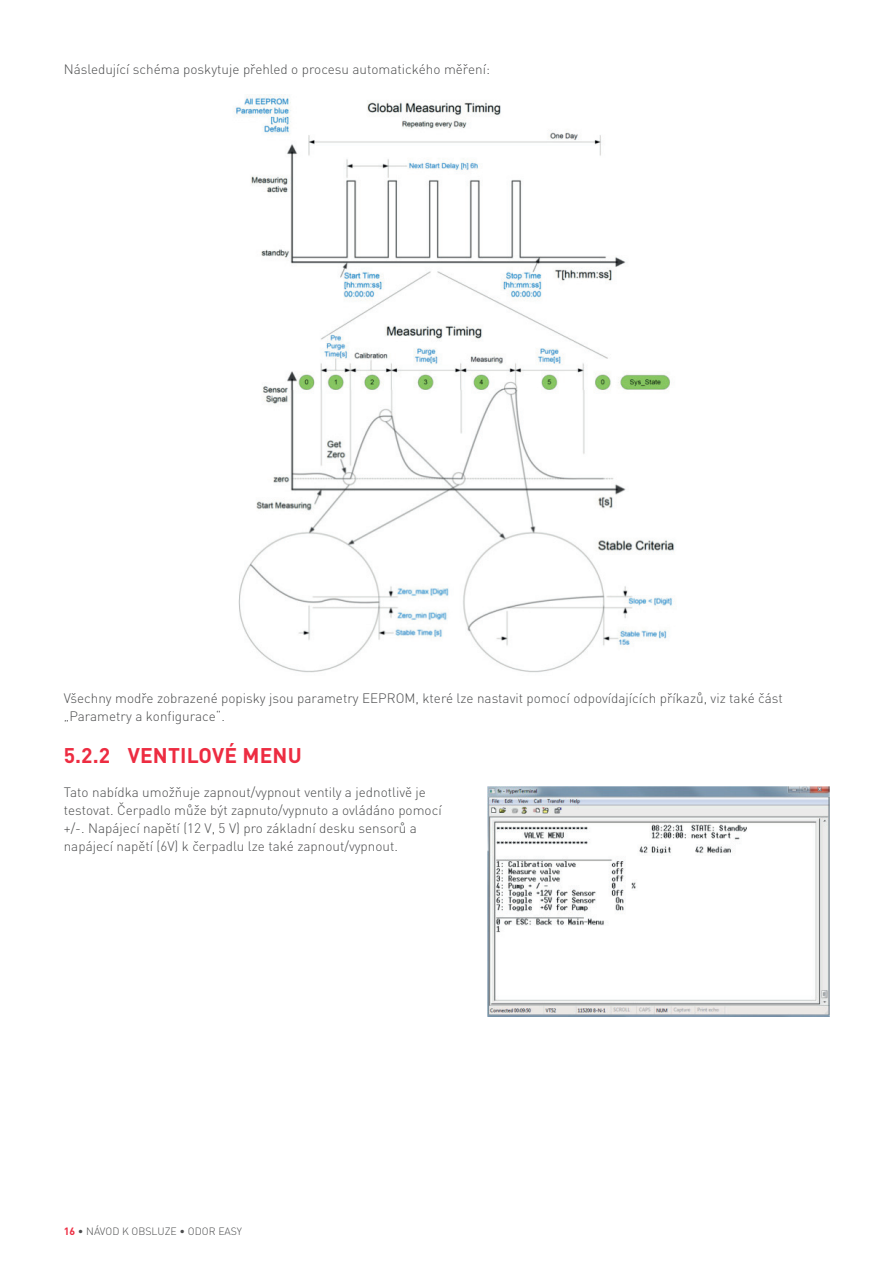
<style>
.page{position:relative;width:893px;height:1263px;background:#fff}
.page>*{position:absolute;margin:0;border:0;box-sizing:border-box;transform-origin:0 0}
.t1{font:700 21px "DIN Pro";letter-spacing:.01em;color:#ed2c41}
.t2{font:300 13.5px/18px "DIN Pro";color:#4b4c4d}
.t3{font:300 10.5px "DIN Pro";color:#4b4c4d}
.s1{font-weight:700;color:#ed2c41}
</style>
<div class="page">
<img style="left:233px;top:95px;width:442px;height:578px">
<img style="left:488px;top:786px;width:341px;height:230px">
<p class="t2" style="left:64px;top:62px;width:428px">Následující schéma poskytuje přehled o procesu automatického měření:</p>
<p class="t2" style="left:64px;top:691px;width:721px">Všechny modře zobrazené popisky jsou parametry EEPROM, které lze nastavit pomocí odpovídajících příkazů, viz také část „Parametry a konfigurace“.</p>
<h1 class="t1" style="left:64px;top:748px;width:239px">5.2.2 VENTILOVÉ MENU</h1>
<p class="t2" style="left:64px;top:784px;width:379px">Tato nabídka umožňuje zapnout/vypnout ventily a jednotlivě je testovat. Čerpadlo může být zapnuto/vypnuto a ovládáno pomocí +/-. Napájecí napětí (12 V, 5 V) pro základní desku sensorů a napájecí napětí (6V) k čerpadlu lze také zapnout/vypnout.</p>
<p class="t3" style="left:64px;top:1228px;width:180px"><span class="s1">16</span> • NÁVOD K OBSLUZE • ODOR EASY</p>
</div>
